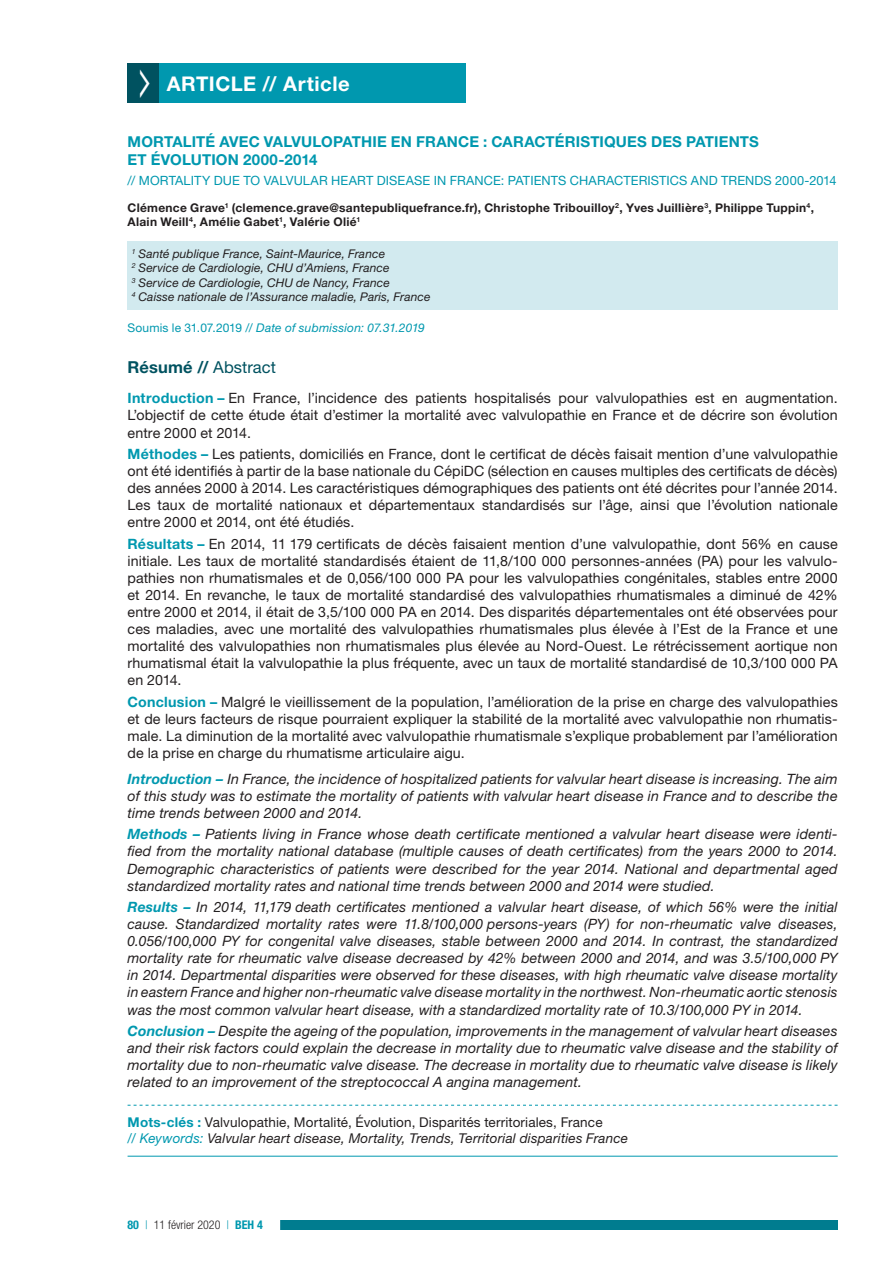
<style>
.page{position:relative;width:893px;height:1263px;background:#fff}
.page>*{position:absolute;margin:0;border:0;box-sizing:border-box;transform-origin:0 0}
.t1{font:700 20.25px "Helvetica Neue LT Std";letter-spacing:.025em;color:#fff}
.t2{font:700 16.5px "Helvetica Neue LT Std";letter-spacing:.01em;color:#005260}
.t3{font:700 15px/18px "Helvetica Neue LT Std";letter-spacing:.01em;color:#0098af}
.t4{font:14.25px/17.1px "Helvetica Neue LT Std";letter-spacing:.005em;color:#231f20;text-align:justify}
.t5{font:italic 14.25px/17.1px "Helvetica Neue LT Std";letter-spacing:.01em;color:#231f20;text-align:justify}
.t6{font:italic 13.5px/16.2px "Helvetica Neue LT Std";letter-spacing:.015em;color:#231f20}
.t7{font:12.75px "Helvetica Neue LT Std";letter-spacing:.005em;color:#0098af}
.t8{font:italic 12px/14.4px "Helvetica Neue LT Std";letter-spacing:.01em;color:#231f20}
.t9{font:700 12px/14.4px "Helvetica Neue LT Std";letter-spacing:.025em;color:#231f20}
.t10{font:italic 12px "Helvetica Neue LT Std";letter-spacing:.015em;color:#0098af}
.t11{font:300 condensed 12px "Helvetica Neue LT Std";color:#231f20}
.s1{font-style:normal}
.s2{font-weight:400}
.s3{font-weight:700;color:#0098af}
.s4{font-weight:700;font-style:normal;color:#0098af}
.s5{color:#0098af}
</style>
<div class="page">
<div style="left:242px;top:1221px;width:596px;height:9px;background:#007c8f"></div>
<div style="left:110px;top:1219px;width:170px;height:12px;background:#fff"></div>
<div style="left:159px;top:64px;width:307px;height:39px;background:#0098af"></div>
<div style="left:128px;top:241px;width:710px;height:68px;background:#d2eaef"></div>
<svg style="left:128px;top:1105px;width:710px;height:1px"></svg>
<hr style="left:128px;top:1156px;width:710px;height:1px;background:#0098af">
<div style="left:128px;top:64px;width:31px;height:39px;background:#005260"></div>
<h1 class="t1" style="left:167px;top:71px;width:184px">ARTICLE // Article</h1>
<p class="t3" style="left:128px;top:133px;width:633px">MORTALITÉ AVEC VALVULOPATHIE EN FRANCE : CARACTÉRISTIQUES DES PATIENTS<br>ET ÉVOLUTION 2000-2014</p>
<p class="t7" style="left:128px;top:173px;width:711px">// MORTALITY DUE TO VALVULAR HEART DISEASE IN FRANCE: PATIENTS CHARACTERISTICS AND TRENDS 2000-2014</p>
<p class="t9" style="left:128px;top:200px;width:688px">Clémence Grave<sup>1</sup> (clemence.grave@santepubliquefrance.fr), Christophe Tribouilloy<sup>2</sup>, Yves Juillière<sup>3</sup>, Philippe Tuppin<sup>4</sup>,<br>Alain Weill<sup>4</sup>, Amélie Gabet<sup>1</sup>, Valérie Olié<sup>1</sup></p>
<p class="t8" style="left:132px;top:246px;width:300px"><sup>1</sup> Santé publique France, Saint-Maurice, France<br><sup>2</sup> Service de Cardiologie, CHU d’Amiens, France<br><sup>3</sup> Service de Cardiologie, CHU de Nancy, France<br><sup>4</sup> Caisse nationale de l’Assurance maladie, Paris, France</p>
<p class="t10" style="left:128px;top:321px;width:299px"><span class="s1">Soumis le 31.07.2019 //</span> Date of submission: 07.31.2019</p>
<p class="t2" style="left:128px;top:357px;width:150px">Résumé // <span class="s2">Abstract</span></p>
<p class="t4" style="left:128px;top:389px;width:712px"><span class="s3">Introduction –</span> En France, l’incidence des patients hospitalisés pour valvulopathies est en augmentation.<br>L’objectif de cette étude était d’estimer la mortalité avec valvulopathie en France et de décrire son évolution entre 2000 et 2014.</p>
<p class="t4" style="left:128px;top:445px;width:712px"><span class="s3">Méthodes –</span> Les patients, domiciliés en France, dont le certificat de décès faisait mention d’une valvulopathie ont été identifiés à partir de la base nationale du CépiDC (sélection en causes multiples des certificats de décès) des années 2000 à 2014. Les caractéristiques démographiques des patients ont été décrites pour l’année 2014.<br>Les taux de mortalité nationaux et départementaux standardisés sur l’âge, ainsi que l’évolution nationale entre 2000 et 2014, ont été étudiés.</p>
<p class="t4" style="left:128px;top:535px;width:712px"><span class="s3">Résultats –</span> En 2014, 11 179 certificats de décès faisaient mention d’une valvulopathie, dont 56% en cause initiale. Les taux de mortalité standardisés étaient de 11,8/100 000 personnes-années (PA) pour les valvulo&shy;pathies non rhumatismales et de 0,056/100 000 PA pour les valvulopathies congénitales, stables entre 2000 et 2014. En revanche, le taux de mortalité standardisé des valvulopathies rhumatismales a diminué de 42% entre 2000 et 2014, il était de 3,5/100 000 PA en 2014. Des disparités départementales ont été observées pour ces maladies, avec une mortalité des valvulopathies rhumatismales plus élevée à l’Est de la France et une mortalité des valvulopathies non rhumatismales plus élevée au Nord-Ouest. Le rétrécissement aortique non rhumatismal était la valvulopathie la plus fréquente, avec un taux de mortalité standardisé de 10,3/100 000 PA en 2014.</p>
<p class="t4" style="left:128px;top:693px;width:712px"><span class="s3">Conclusion –</span> Malgré le vieillissement de la population, l’amélioration de la prise en charge des valvulopathies et de leurs facteurs de risque pourraient expliquer la stabilité de la mortalité avec valvulopathie non rhumatis&shy;male. La diminution de la mortalité avec valvulopathie rhumatismale s’explique probablement par l’amélioration de la prise en charge du rhumatisme articulaire aigu.</p>
<p class="t5" style="left:128px;top:770px;width:712px"><span class="s3">Introduction –</span> In France, the incidence of hospitalized patients for valvular heart disease is increasing. The aim of this study was to estimate the mortality of patients with valvular heart disease in France and to describe the time trends between 2000 and 2014.</p>
<p class="t5" style="left:128px;top:825px;width:712px"><span class="s3">Methods –</span> Patients living in France whose death certificate mentioned a valvular heart disease were identi&shy;fied from the mortality national database (multiple causes of death certificates) from the years 2000 to 2014.<br>Demographic characteristics of patients were described for the year 2014. National and departmental aged standardized mortality rates and national time trends between 2000 and 2014 were studied.</p>
<p class="t5" style="left:128px;top:898px;width:712px"><span class="s3">Results –</span> In 2014, 11,179 death certificates mentioned a valvular heart disease, of which 56% were the initial cause. Standardized mortality rates were 11.8/100,000 persons-years (PY) for non-rheumatic valve diseases, 0.056/100,000 PY for congenital valve diseases, stable between 2000 and 2014. In contrast, the standardized mortality rate for rheumatic valve disease decreased by 42% between 2000 and 2014, and was 3.5/100,000 PY in 2014. Departmental disparities were observed for these diseases, with high rheumatic valve disease mortality in eastern France and higher non-rheumatic valve disease mortality in the northwest. Non-rheumatic aortic stenosis was the most common valvular heart disease, with a standardized mortality rate of 10.3/100,000 PY in 2014.</p>
<p class="t5" style="left:128px;top:1022px;width:712px"><span class="s3">Conclusion –</span> Despite the ageing of the population, improvements in the management of valvular heart diseases and their risk factors could explain the decrease in mortality due to rheumatic valve disease and the stability of mortality due to non-rheumatic valve disease. The decrease in mortality due to rheumatic valve disease is likely related to an improvement of the streptococcal A angina management.</p>
<p class="t6" style="left:128px;top:1114px;width:502px"><span class="s4">Mots-clés :</span> <span class="s1">Valvulopathie, Mortalité, Évolution, Disparités territoriales, France<br></span><span class="s5">// Keywords:</span> Valvular heart disease, Mortality, Trends, Territorial disparities France</p>
<p class="t11" style="left:128px;top:1218px;width:137px"><span class="s3">80</span> <span class="s5">|</span> 11 février 2020 <span class="s5">|</span> <span class="s3">BEH 4</span></p>
</div>
